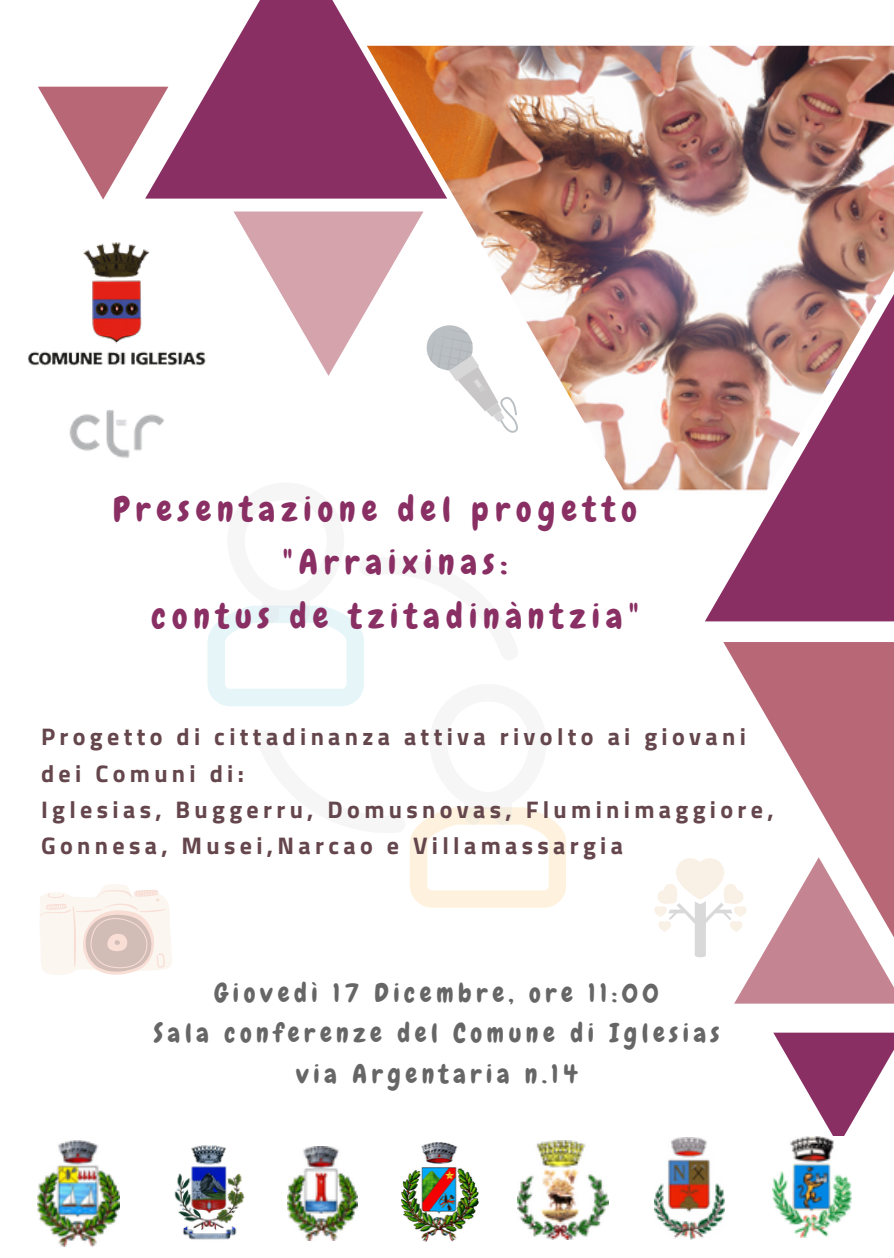
<style>
.page{position:relative;width:894px;height:1258px;background:#fff}
.page>*{position:absolute;margin:0;border:0;box-sizing:border-box;transform-origin:0 0}
.t1{font:34.5px "Chewy";letter-spacing:.18em;color:#892f64}
.t2{font:26.1px "Chewy";letter-spacing:.18em;color:#666}
.t3{font:700 24px/36px "Titillium Web";letter-spacing:.18em;color:#64464c}
</style>
<div class="page">
<svg style="left:207px;top:605px;width:358px;height:303px"></svg>
<img style="left:367px;top:46px;width:526px;height:568px">
<svg style="left:773px;top:1032px;width:120px;height:104px"></svg>
<svg style="left:723px;top:642px;width:170px;height:362px;fill:#b86777"></svg>
<svg style="left:704px;top:246px;width:189px;height:375px"></svg>
<svg style="left:38px;top:87px;width:107px;height:113px"></svg>
<svg style="left:145px;top:0;width:302px;height:199px;fill:#892f64"></svg>
<img style="left:28px;top:242px;width:178px;height:124px">
<img style="left:69px;top:410px;width:95px;height:48px">
<img style="left:38px;top:1140px;width:81px;height:106px">
<img style="left:174px;top:1145px;width:71px;height:95px">
<img style="left:287px;top:1146px;width:70px;height:94px">
<img style="left:401px;top:1142px;width:77px;height:99px">
<img style="left:517px;top:1140px;width:91px;height:99px">
<img style="left:654px;top:1138px;width:70px;height:101px">
<img style="left:772px;top:1136px;width:79px;height:101px">
<svg style="left:40px;top:884px;width:132px;height:91px"></svg>
<svg style="left:233px;top:211px;width:285px;height:222px"></svg>
<svg style="left:654px;top:857px;width:239px;height:146px"></svg>
<p class="t1" style="left:113px;top:487px;width:525px">Presentazione del progetto</p>
<p class="t1" style="left:283px;top:540px;width:226px">"Arraixinas:</p>
<p class="t1" style="left:151px;top:594px;width:488px">contus de tzitadinàntzia"</p>
<p class="t3" style="left:41px;top:718px;width:706px">Progetto di cittadinanza attiva rivolto ai giovani</p>
<p class="t3" style="left:41px;top:754px;width:204px">dei Comuni di:</p>
<p class="t3" style="left:41px;top:790px;width:733px">Iglesias, Buggerru, Domusnovas, Fluminimaggiore,<br>Gonnesa, Musei,Narcao e Villamassargia</p>
<p class="t2" style="left:214px;top:976px;width:445px">Giovedì 17 Dicembre, ore 11:00</p>
<p class="t2" style="left:154px;top:1016px;width:566px">Sala conferenze del Comune di Iglesias</p>
<p class="t2" style="left:296px;top:1057px;width:282px">via Argentaria n.14</p>
</div>
